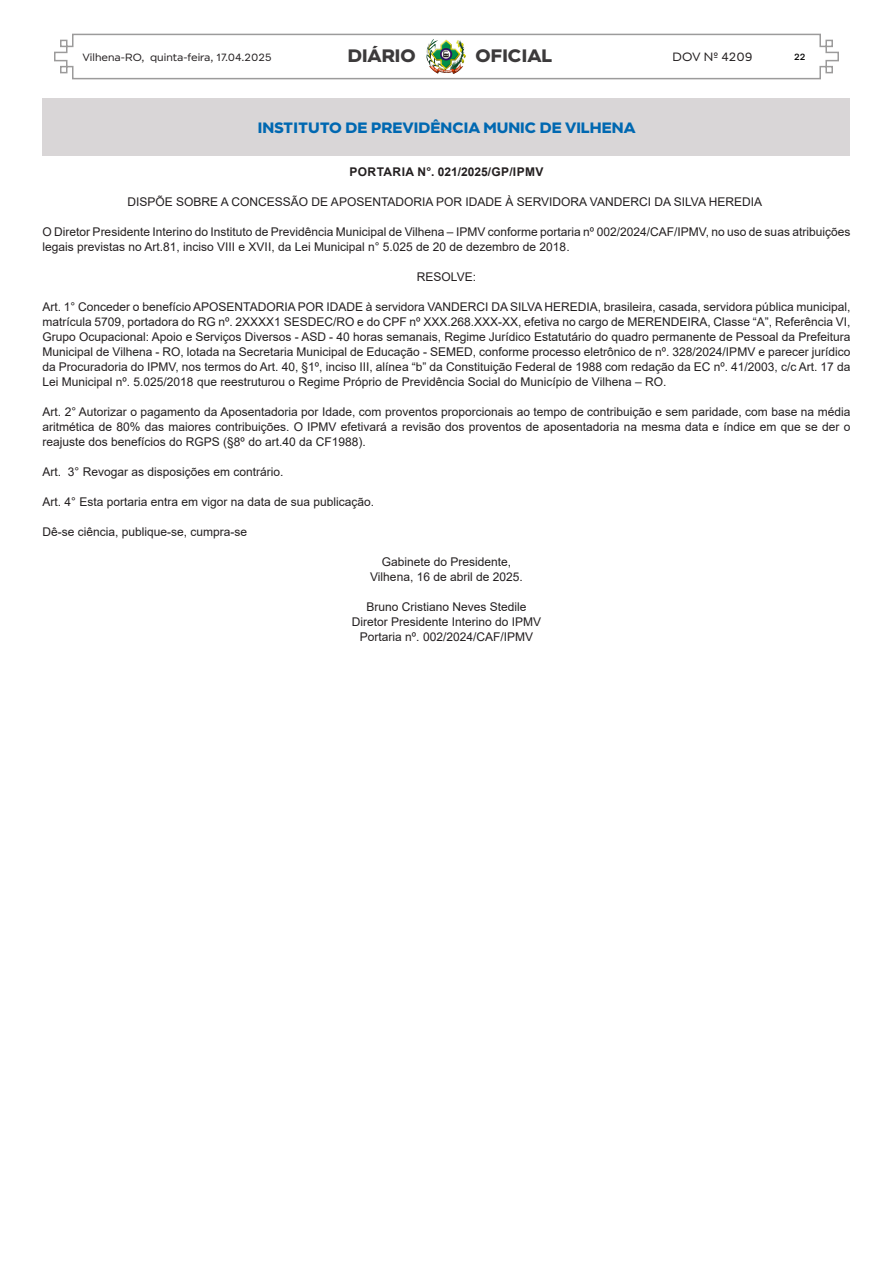
<style>
.page{position:relative;width:893px;height:1263px;background:#fff}
.page>*{position:absolute;margin:0;border:0;box-sizing:border-box;transform-origin:0 0}
.t1{font:700 18px "Modica";color:#3c3a3b}
.TÍTULO{font:700 15px "Modica";color:#0068b1}
.Ementa{font:12px/15px "Arial";color:#231f20;text-align:justify}
.Orgão_Emitente{font:12px "Arial";color:#231f20}
.Titulo_Descrição{font:700 12px "Arial";letter-spacing:.035em;color:#231f20}
.t2{font:12px "Modica";color:#231f20}
.t3{font:10.5px "Modica";color:#231f20}
.t4{font:500 9px "Modica";color:#000}
</style>
<div class="page">
<svg style="left:54px;top:33px;width:785px;height:47px"></svg>
<img style="left:425px;top:37px;width:42px;height:38px">
<div style="left:43px;top:98px;width:807px;height:57px;background:#d9d6d7"></div>
<p class="t3" style="left:82px;top:51px;width:191px">Vilhena-RO, quinta-feira, 17.04.2025</p>
<h1 class="t1" style="left:348px;top:44px;width:69px">DIÁRIO</h1>
<h1 class="t1" style="left:476px;top:44px;width:78px">OFICIAL</h1>
<p class="t2" style="left:673px;top:50px;width:82px">DOV Nº 4209</p>
<p class="t4" style="left:794px;top:51px;width:13px">22</p>
<p class="TÍTULO" style="left:258px;top:118px;width:379px">INSTITUTO DE PREVIDÊNCIA MUNIC DE VILHENA</p>
<p class="Titulo_Descrição" style="left:349px;top:163px;width:196px">PORTARIA N°. 021/2025/GP/IPMV</p>
<p class="Ementa" style="left:128px;top:194px;width:636px">DISPÕE SOBRE A CONCESSÃO DE APOSENTADORIA POR IDADE À SERVIDORA VANDERCI DA SILVA HEREDIA</p>
<p class="Ementa" style="left:43px;top:224px;width:809px">O Diretor Presidente Interino do Instituto de Previdência Municipal de Vilhena – IPMV conforme portaria nº 002/2024/CAF/IPMV, no uso de suas atribuições legais previstas no Art.81, inciso VIII e XVII, da Lei Municipal n° 5.025 de 20 de dezembro de 2018.</p>
<p class="Orgão_Emitente" style="left:417px;top:268px;width:61px">RESOLVE:</p>
<p class="Ementa" style="left:43px;top:299px;width:809px">Art. 1° Conceder o benefício APOSENTADORIA POR IDADE à servidora VANDERCI DA SILVA HEREDIA, brasileira, casada, servidora pública municipal, matrícula 5709, portadora do RG nº. 2XXXX1 SESDEC/RO e do CPF nº XXX.268.XXX-XX, efetiva no cargo de MERENDEIRA, Classe “A”, Referência VI, Grupo Ocupacional: Apoio e Serviços Diversos - ASD - 40 horas semanais, Regime Jurídico Estatutário do quadro permanente de Pessoal da Prefeitura Municipal de Vilhena - RO, lotada na Secretaria Municipal de Educação - SEMED, conforme processo eletrônico de nº. 328/2024/IPMV e parecer jurídico da Procuradoria do IPMV, nos termos do Art. 40, §1º, inciso III, alínea “b” da Constituição Federal de 1988 com redação da EC nº. 41/2003, c/c Art. 17 da Lei Municipal nº. 5.025/2018 que reestruturou o Regime Próprio de Previdência Social do Município de Vilhena – RO.</p>
<p class="Ementa" style="left:43px;top:404px;width:809px">Art. 2° Autorizar o pagamento da Aposentadoria por Idade, com proventos proporcionais ao tempo de contribuição e sem paridade, com base na média aritmética de 80% das maiores contribuições. O IPMV efetivará a revisão dos proventos de aposentadoria na mesma data e índice em que se der o reajuste dos benefícios do RGPS (§8º do art.40 da CF1988).</p>
<p class="Ementa" style="left:43px;top:464px;width:242px">Art. 3° Revogar as disposições em contrário.</p>
<p class="Ementa" style="left:43px;top:494px;width:333px">Art. 4° Esta portaria entra em vigor na data de sua publicação.</p>
<p class="Ementa" style="left:43px;top:524px;width:206px">Dê-se ciência, publique-se, cumpra-se</p>
<p class="Orgão_Emitente" style="left:382px;top:553px;width:131px">Gabinete do Presidente,</p>
<p class="Orgão_Emitente" style="left:370px;top:568px;width:154px">Vilhena, 16 de abril de 2025.</p>
<p class="Orgão_Emitente" style="left:366px;top:598px;width:162px">Bruno Cristiano Neves Stedile</p>
<p class="Orgão_Emitente" style="left:352px;top:613px;width:191px">Diretor Presidente Interino do IPMV</p>
<p class="Orgão_Emitente" style="left:360px;top:628px;width:175px">Portaria nº. 002/2024/CAF/IPMV</p>
</div>
